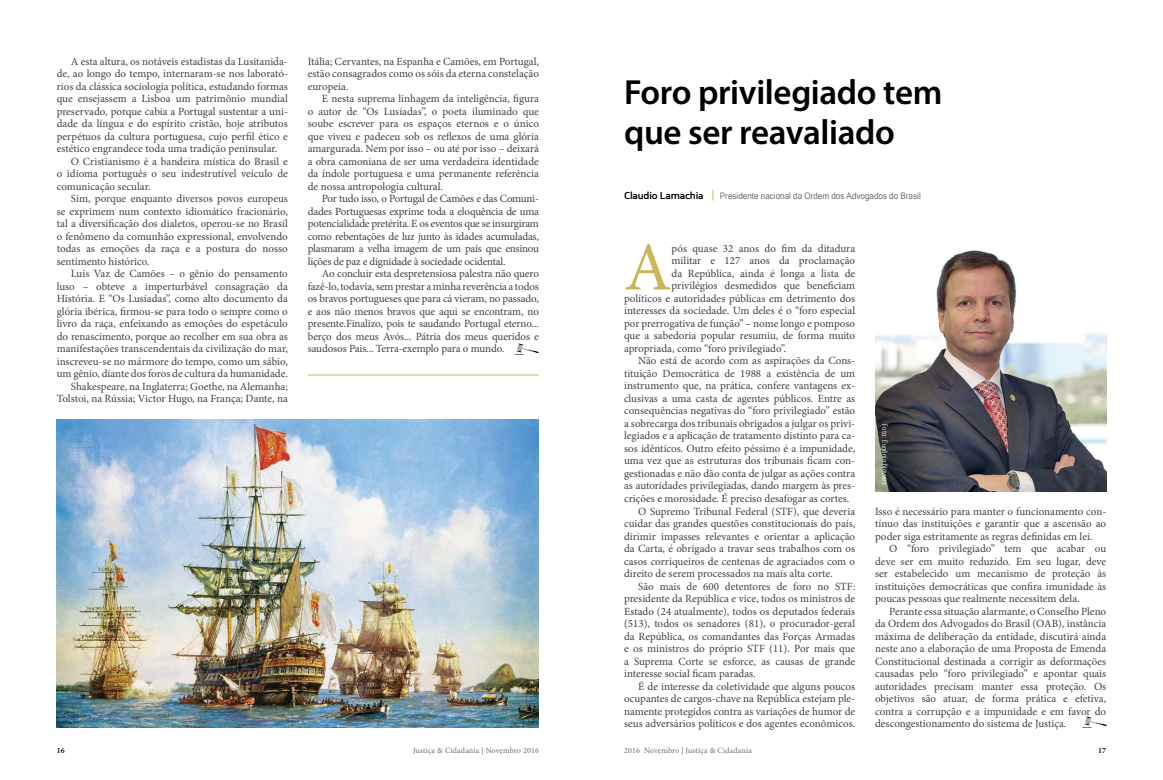
<style>
.page{position:relative;width:1163px;height:780px;background:#fff}
.page>*{position:absolute;margin:0;border:0;box-sizing:border-box;transform-origin:0 0}
.t1{font:68.7px "Minion Pro";color:#cdb65a}
.t2{font:600 35px/40px "Myriad Pro";letter-spacing:-.01em;color:#000}
.t3{font:11px/12.5px "Minion Pro";color:#414042;text-align:justify}
.t4{font:600 10px "Mentone";letter-spacing:-.02em;color:#000}
.t5{font:9px "Microsoft Sans Serif";color:#6d6e71;scale:.9 1}
.t6{font:8px "Minion Pro";letter-spacing:.02em;color:#6d6e71}
.t7{font:600 8px "Minion Pro";color:#000}
.t8{font:300 condensed 7.5px "Zurich BT";letter-spacing:.015em;color:#fff}
</style>
<div class="page">
<img style="left:516px;top:343px;width:22px;height:10px">
<img style="left:57px;top:420px;width:482px;height:307px">
<img style="left:875px;top:250px;width:231px;height:242px">
<img style="left:1084px;top:716px;width:22px;height:10px">
<hr style="left:308px;top:375px;width:231px;height:1px;background:#cdb65a">
<p class="t3" style="left:71px;top:55px;width:218px">A esta altura, os notáveis estadistas da Lusitanida-</p>
<p class="t3" style="left:57px;top:67px;width:233px">de, ao longo do tempo, internaram-se nos laborató-</p>
<p class="t3" style="left:57px;top:80px;width:233px">rios da clássica sociologia política, estudando formas</p>
<p class="t3" style="left:57px;top:92px;width:233px">que ensejassem a Lisboa um patrimônio mundial</p>
<p class="t3" style="left:57px;top:105px;width:233px">preservado, porque cabia a Portugal sustentar a uni-</p>
<p class="t3" style="left:57px;top:117px;width:233px">dade da língua e do espírito cristão, hoje atributos</p>
<p class="t3" style="left:57px;top:130px;width:233px">perpétuos da cultura portuguesa, cujo perfil ético e</p>
<p class="t3" style="left:57px;top:142px;width:222px">estético engrandece toda uma tradição peninsular.</p>
<p class="t3" style="left:71px;top:155px;width:218px">O Cristianismo é a bandeira mística do Brasil e</p>
<p class="t3" style="left:57px;top:167px;width:233px">o idioma português o seu indestrutível veículo de</p>
<p class="t3" style="left:57px;top:180px;width:95px">comunicação secular.</p>
<p class="t3" style="left:71px;top:192px;width:218px">Sim, porque enquanto diversos povos europeus</p>
<p class="t3" style="left:57px;top:205px;width:233px">se exprimem num contexto idiomático fracionário,</p>
<p class="t3" style="left:57px;top:217px;width:233px">tal a diversificação dos dialetos, operou-se no Brasil</p>
<p class="t3" style="left:57px;top:230px;width:233px">o fenômeno da comunhão expressional, envolvendo</p>
<p class="t3" style="left:57px;top:242px;width:233px">todas as emoções da raça e a postura do nosso</p>
<p class="t3" style="left:57px;top:255px;width:94px">sentimento histórico.</p>
<p class="t3" style="left:71px;top:267px;width:218px">Luis Vaz de Camões – o gênio do pensamento</p>
<p class="t3" style="left:57px;top:280px;width:233px">luso – obteve a imperturbável consagração da</p>
<p class="t3" style="left:57px;top:292px;width:233px">História. E “Os Lusíadas”, como alto documento da</p>
<p class="t3" style="left:57px;top:305px;width:233px">glória ibérica, firmou-se para todo o sempre como o</p>
<p class="t3" style="left:57px;top:317px;width:233px">livro da raça, enfeixando as emoções do espetáculo</p>
<p class="t3" style="left:57px;top:330px;width:233px">do renascimento, porque ao recolher em sua obra as</p>
<p class="t3" style="left:57px;top:342px;width:233px">manifestações transcendentais da civilização do mar,</p>
<p class="t3" style="left:57px;top:355px;width:233px">inscreveu-se no mármore do tempo, como um sábio,</p>
<p class="t3" style="left:57px;top:367px;width:233px">um gênio, diante dos foros de cultura da humanidade.</p>
<p class="t3" style="left:71px;top:380px;width:218px">Shakespeare, na Inglaterra; Goethe, na Alemanha;</p>
<p class="t3" style="left:57px;top:392px;width:233px">Tolstoi, na Rússia; Victor Hugo, na França; Dante, na</p>
<p class="t3" style="left:308px;top:55px;width:233px">Itália; Cervantes, na Espanha e Camões, em Portugal, estão consagrados como os sóis da eterna constelação europeia.</p>
<p class="t3" style="left:308px;top:92px;width:233px;text-indent:14px">E nesta suprema linhagem da inteligência, figura o autor de “Os Lusíadas”, o poeta iluminado que soube escrever para os espaços eternos e o único que viveu e padeceu sob os reflexos de uma glória amargurada. Nem por isso – ou até por isso – deixará a obra camoniana de ser uma verdadeira identidade da índole portuguesa e uma permanente referência de nossa antropologia cultural.</p>
<p class="t3" style="left:308px;top:192px;width:233px;text-indent:14px">Por tudo isso, o Portugal de Camões e das Comuni&shy;dades Portuguesas exprime toda a eloquência de uma potencialidade pretérita. E os eventos que se insurgiram como rebentações de luz junto às idades acumuladas, plasmaram a velha imagem de um país que ensinou lições de paz e dignidade à sociedade ocidental.</p>
<p class="t3" style="left:308px;top:267px;width:233px;text-indent:14px">Ao concluir esta despretensiosa palestra não quero fazê-lo, todavia, sem prestar a minha reverência a todos os bravos portugueses que para cá vieram, no passado, e aos não menos bravos que aqui se encontram, no presente.Finalizo, pois te saudando Portugal eterno... berço dos meus Avós... Pátria dos meus queridos e saudosos Pais... Terra-exemplo para o mundo.</p>
<h2 class="t2" style="left:624px;top:71px;width:320px">Foro privilegiado tem que ser reavaliado</h2>
<p class="t4" style="left:624px;top:189px;width:81px">Claudio Lamachia</p>
<p class="t5" style="left:719px;top:190px;width:225px">Presidente nacional da Ordem dos Advogados do Brasil</p>
<h1 class="t1" style="left:624px;top:221px;width:49px">A</h1>
<p class="t3" style="left:671px;top:242px;width:185px">pós quase 32 anos do fim da ditadura</p>
<p class="t3" style="left:671px;top:255px;width:185px">militar e 127 anos da proclamação</p>
<p class="t3" style="left:671px;top:267px;width:185px">da República, ainda é longa a lista de</p>
<p class="t3" style="left:671px;top:280px;width:185px">privilégios desmedidos que beneficiam</p>
<p class="t3" style="left:624px;top:292px;width:233px">políticos e autoridades públicas em detrimento dos</p>
<p class="t3" style="left:624px;top:305px;width:233px">interesses da sociedade. Um deles é o “foro especial</p>
<p class="t3" style="left:624px;top:317px;width:233px">por prerrogativa de função” – nome longo e pomposo</p>
<p class="t3" style="left:624px;top:330px;width:233px">que a sabedoria popular resumiu, de forma muito</p>
<p class="t3" style="left:624px;top:342px;width:163px">apropriada, como “foro privilegiado”.</p>
<p class="t3" style="left:638px;top:355px;width:218px">Não está de acordo com as aspirações da Cons-</p>
<p class="t3" style="left:624px;top:367px;width:233px">tituição Democrática de 1988 a existência de um</p>
<p class="t3" style="left:624px;top:380px;width:233px">instrumento que, na prática, confere vantagens ex-</p>
<p class="t3" style="left:624px;top:392px;width:233px">clusivas a uma casta de agentes públicos. Entre as</p>
<p class="t3" style="left:624px;top:405px;width:233px">consequências negativas do “foro privilegiado” estão</p>
<p class="t3" style="left:624px;top:417px;width:233px">a sobrecarga dos tribunais obrigados a julgar os privi-</p>
<p class="t3" style="left:624px;top:430px;width:233px">legiados e a aplicação de tratamento distinto para ca-</p>
<p class="t3" style="left:624px;top:442px;width:233px">sos idênticos. Outro efeito péssimo é a impunidade,</p>
<p class="t3" style="left:624px;top:454px;width:233px">uma vez que as estruturas dos tribunais ficam con-</p>
<p class="t3" style="left:624px;top:467px;width:233px">gestionadas e não dão conta de julgar as ações contra</p>
<p class="t3" style="left:624px;top:479px;width:233px">as autoridades privilegiadas, dando margem às pres-</p>
<p class="t3" style="left:624px;top:492px;width:227px">crições e morosidade. É preciso desafogar as cortes.</p>
<p class="t3" style="left:638px;top:504px;width:218px">O Supremo Tribunal Federal (STF), que deveria</p>
<p class="t3" style="left:624px;top:517px;width:233px">cuidar das grandes questões constitucionais do país,</p>
<p class="t3" style="left:624px;top:529px;width:233px">dirimir impasses relevantes e orientar a aplicação</p>
<p class="t3" style="left:624px;top:542px;width:233px">da Carta, é obrigado a travar seus trabalhos com os</p>
<p class="t3" style="left:624px;top:554px;width:233px">casos corriqueiros de centenas de agraciados com o</p>
<p class="t3" style="left:624px;top:567px;width:210px">direito de serem processados na mais alta corte.</p>
<p class="t3" style="left:638px;top:579px;width:218px">São mais de 600 detentores de foro no STF:</p>
<p class="t3" style="left:624px;top:592px;width:233px">presidente da República e vice, todos os ministros de</p>
<p class="t3" style="left:624px;top:604px;width:233px">Estado (24 atualmente), todos os deputados federais</p>
<p class="t3" style="left:624px;top:617px;width:233px">(513), todos os senadores (81), o procurador-geral</p>
<p class="t3" style="left:624px;top:629px;width:233px">da República, os comandantes das Forças Armadas</p>
<p class="t3" style="left:624px;top:642px;width:233px">e os ministros do próprio STF (11). Por mais que</p>
<p class="t3" style="left:624px;top:654px;width:233px">a Suprema Corte se esforce, as causas de grande</p>
<p class="t3" style="left:624px;top:667px;width:133px">interesse social ficam paradas.</p>
<p class="t3" style="left:638px;top:679px;width:218px">É de interesse da coletividade que alguns poucos</p>
<p class="t3" style="left:624px;top:692px;width:233px">ocupantes de cargos-chave na República estejam ple-</p>
<p class="t3" style="left:624px;top:704px;width:233px">namente protegidos contra as variações de humor de</p>
<p class="t3" style="left:624px;top:717px;width:233px">seus adversários políticos e dos agentes econômicos.</p>
<p class="t8" style="left:889px;top:424px;width:62px;rotate:90deg">Foto: Eugênio Novaes</p>
<p class="t3" style="left:874px;top:505px;width:233px">Isso é necessário para manter o funcionamento con&shy;tínuo das instituições e garantir que a ascensão ao poder siga estritamente as regras definidas em lei.</p>
<p class="t3" style="left:874px;top:542px;width:233px;text-indent:14px">O “foro privilegiado” tem que acabar ou deve ser em muito reduzido. Em seu lugar, deve ser estabelecido um mecanismo de proteção às instituições democráticas que confira imunidade às poucas pessoas que realmente necessitem dela.</p>
<p class="t3" style="left:874px;top:604px;width:233px;text-indent:14px">Perante essa situação alarmante, o Conselho Pleno da Ordem dos Advogados do Brasil (OAB), instância máxima de deliberação da entidade, discutirá ainda neste ano a elaboração de uma Proposta de Emenda Constitucional destinada a corrigir as deformações causadas pelo “foro privilegiado” e apontar quais autoridades precisam manter essa proteção. Os objetivos são atuar, de forma prática e efetiva, contra a corrupção e a impunidade e em favor do descongestionamento do sistema de Justiça.</p>
<p class="t7" style="left:57px;top:744px;width:10px">16</p>
<p class="t6" style="left:413px;top:745px;width:127px">Justiça &amp; Cidadania | Novembro 2016</p>
<p class="t6" style="left:624px;top:745px;width:129px">2016 Novembro | Justiça &amp; Cidadania</p>
<p class="t7" style="left:1097px;top:744px;width:10px">17</p>
</div>
